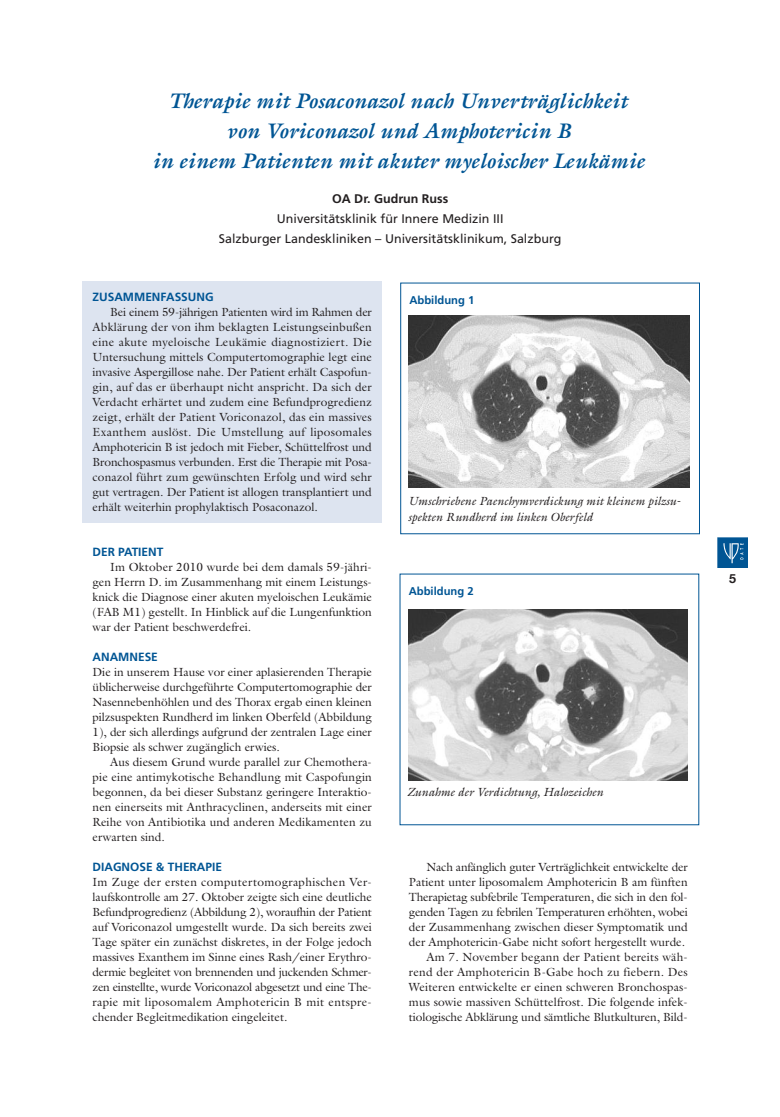
<style>
.page{position:relative;width:780px;height:1117px;background:#fff}
.page>*{position:absolute;margin:0;border:0;box-sizing:border-box;transform-origin:0 0}
.t1{font:italic 700 21.25px/30px "Galliard";color:#005594;text-align:center}
.t2{font:12.5px/20px "Frutiger";color:#231f20;text-align:center}
.t3{font:700 12.5px "Frutiger";color:#231f20}
.t4{font:700 12.5px "Helvetica Neue";color:#231f20}
.t5{font:11.88px/15px "Galliard";color:#231f20;text-align:justify}
.t6{font:italic 11.88px/16.2px "Galliard";color:#231f20}
.t7{font:700 11.88px "Frutiger";color:#005594}
.t8{font:700 11.25px "Frutiger";color:#005594}
</style>
<div class="page">
<div style="left:82px;top:282px;width:300px;height:241px;background:#dde4f0"></div>
<svg style="left:717px;top:537px;width:30px;height:30px"></svg>
<img style="left:409px;top:315px;width:280px;height:172px">
<img style="left:408px;top:609px;width:279px;height:171px">
<h1 class="t1" style="left:152px;top:86px;width:494px">Therapie mit Posaconazol nach Unverträglichkeit von Voriconazol und Amphotericin B<br>in einem Patienten mit akuter myeloischer Leukämie</h1>
<p class="t3" style="left:332px;top:193px;width:118px">OA Dr. Gudrun Russ</p>
<p class="t2" style="left:219px;top:209px;width:344px">Universitätsklinik für Innere Medizin III<br>Salzburger Landeskliniken – Universitätsklinikum, Salzburg</p>
<p class="t7" style="left:93px;top:292px;width:123px">ZUSAMMENFASSUNG</p>
<p class="t5" style="left:93px;top:304px;width:281px;text-indent:18px">Bei einem 59-jährigen Patienten wird im Rahmen der Abklärung der von ihm beklagten Leistungseinbußen eine akute myeloische Leukämie diagnostiziert. Die Untersuchung mittels Computertomographie legt eine invasive Aspergillose nahe. Der Patient erhält Caspofun&shy;gin, auf das er überhaupt nicht anspricht. Da sich der Verdacht erhärtet und zudem eine Befundprogredienz zeigt, erhält der Patient Voriconazol, das ein massives Exanthem auslöst. Die Umstellung auf liposomales Amphotericin B ist jedoch mit Fieber, Schüttelfrost und Bronchospasmus verbunden. Erst die Therapie mit Posa&shy;conazol führt zum gewünschten Erfolg und wird sehr gut vertragen. Der Patient ist allogen transplantiert und erhält weiterhin prophylaktisch Posaconazol.</p>
<p class="t7" style="left:93px;top:547px;width:72px">DER PATIENT</p>
<p class="t5" style="left:93px;top:559px;width:281px;text-indent:18px">Im Oktober 2010 wurde bei dem damals 59-jähri&shy;gen Herrn D. im Zusammenhang mit einem Leistungs&shy;knick die Diagnose einer akuten myeloischen Leukämie (FAB M1) gestellt. In Hinblick auf die Lungenfunktion war der Patient beschwerdefrei.</p>
<p class="t7" style="left:93px;top:652px;width:67px">ANAMNESE</p>
<p class="t5" style="left:93px;top:664px;width:281px">Die in unserem Hause vor einer aplasierenden Therapie üblicherweise durchgeführte Computertomographie der Nasennebenhöhlen und des Thorax ergab einen kleinen pilzsuspekten Rundherd im linken Oberfeld (Abbildung 1), der sich allerdings aufgrund der zentralen Lage einer Biopsie als schwer zugänglich erwies.</p>
<p class="t5" style="left:93px;top:754px;width:281px;text-indent:18px">Aus diesem Grund wurde parallel zur Chemothera&shy;pie eine antimykotische Behandlung mit Caspofungin begonnen, da bei dieser Substanz geringere Interaktio&shy;nen einerseits mit Anthracyclinen, anderseits mit einer Reihe von Antibiotika und anderen Medikamenten zu erwarten sind.</p>
<p class="t7" style="left:93px;top:862px;width:131px">DIAGNOSE &amp; THERAPIE</p>
<p class="t5" style="left:93px;top:874px;width:281px">Im Zuge der ersten computertomographischen Ver&shy;laufskontrolle am 27. Oktober zeigte sich eine deutliche Befundprogredienz (Abbildung 2), woraufhin der Patient auf Voriconazol umgestellt wurde. Da sich bereits zwei Tage später ein zunächst diskretes, in der Folge jedoch massives Exanthem im Sinne eines Rash/einer Erythro&shy;dermie begleitet von brennenden und juckenden Schmer&shy;zen einstellte, wurde Voriconazol abgesetzt und eine The&shy;rapie mit liposomalem Amphotericin B mit entspre&shy;chender Begleitmedikation eingeleitet.</p>
<p class="t8" style="left:409px;top:295px;width:66px">Abbildung 1</p>
<p class="t6" style="left:408px;top:492px;width:274px">Umschriebene Paenchymverdickung mit kleinem pilzsu&shy;spekten Rundherd im linken Oberfeld</p>
<p class="t8" style="left:408px;top:586px;width:66px">Abbildung 2</p>
<p class="t6" style="left:407px;top:783px;width:197px">Zunahme der Verdichtung, Halozeichen</p>
<p class="t5" style="left:409px;top:859px;width:280px;text-align:right">Nach anfänglich guter Verträglichkeit entwickelte der Patient unter liposomalem Amphotericin B am fünften Therapietag subfebrile Temperaturen, die sich in den fol&shy;genden Tagen zu febrilen Temperaturen erhöhten, wobei der Zusammenhang zwischen dieser Symptomatik und der Amphotericin-Gabe nicht sofort hergestellt wurde.<br>Am 7. November begann der Patient bereits wäh&shy;rend der Amphotericin B-Gabe hoch zu fiebern. Des Weiteren entwickelte er einen schweren Bronchospas&shy;mus sowie massiven Schüttelfrost. Die folgende infek&shy;tiologische Abklärung und sämtliche Blutkulturen, Bild-</p>
<p class="t4" style="left:729px;top:570px;width:8px">5</p>
</div>
